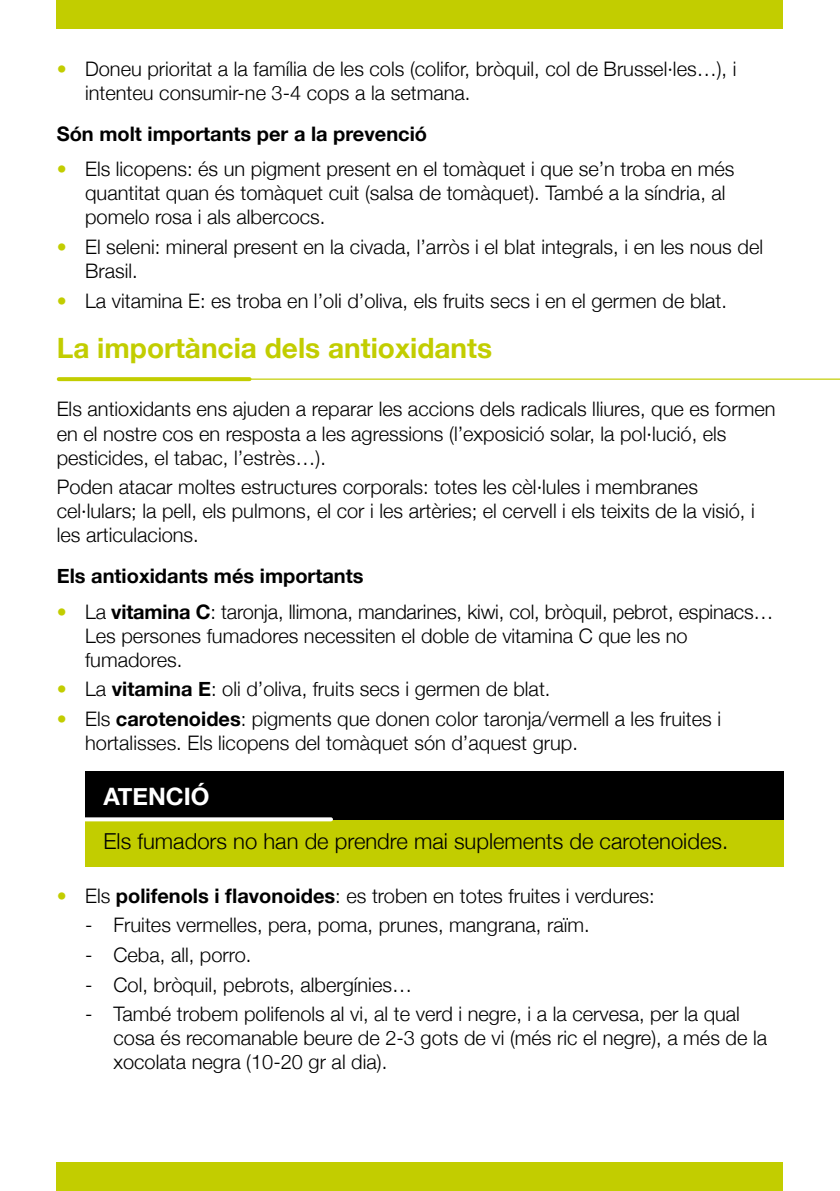
<style>
.page{position:relative;width:840px;height:1191px;background:#fff}
.page>*{position:absolute;margin:0;border:0;box-sizing:border-box;transform-origin:0 0}
.t1{font:700 28px "Helvetica Neue";color:#c2cd00}
.t2{font:700 24px "Helvetica Neue";color:#fff}
.t3{font:300 22px "Helvetica Neue";color:#000}
.t4{font:300 20px/24px "Helvetica Neue";color:#000}
.t5{font:700 20px "Helvetica Neue";color:#000}
.s1{color:#c2cd00}
.s2{font-weight:700}
</style>
<div class="page">
<div style="left:57px;top:0;width:725px;height:28px;background:#c2cd00"></div>
<div style="left:57px;top:1162px;width:725px;height:29px;background:#c2cd00"></div>
<svg style="left:59px;top:377px;width:190px;height:4px"></svg>
<hr style="left:245px;top:378px;width:594px;height:2px;background:#c2cd00">
<div style="left:85px;top:782px;width:697px;height:84px;background:#c2cd00"></div>
<div style="left:85px;top:771px;width:697px;height:48px;background:#000"></div>
<svg style="left:85px;top:817px;width:246px;height:4px"></svg>
<p class="t4" style="left:85px;top:57px;width:652px;text-indent:-28px"><span class="s1">•</span> Doneu prioritat a la família de les cols (colifor, bròquil, col de Brussel·les…), i intenteu consumir-ne 3-4 cops a la setmana.</p>
<p class="t5" style="left:57px;top:122px;width:371px">Són molt importants per a la prevenció</p>
<p class="t4" style="left:85px;top:157px;width:650px;text-indent:-28px"><span class="s1">•</span> Els licopens: és un pigment present en el tomàquet i que se’n troba en més quantitat quan és tomàquet cuit (salsa de tomàquet). També a la síndria, al pomelo rosa i als albercocs.</p>
<p class="t4" style="left:85px;top:235px;width:679px;text-indent:-28px"><span class="s1">•</span> El seleni: mineral present en la civada, l’arròs i el blat integrals, i en les nous del<br>Brasil.</p>
<p class="t4" style="left:57px;top:288px;width:671px"><span class="s1">•</span> La vitamina E: es troba en l’oli d’oliva, els fruits secs i en el germen de blat.</p>
<h1 class="t1" style="left:57px;top:331px;width:436px">La importància dels antioxidants</h1>
<p class="t4" style="left:57px;top:397px;width:719px">Els antioxidants ens ajuden a reparar les accions dels radicals lliures, que es formen en el nostre cos en resposta a les agressions (l’exposició solar, la pol·lució, els pesticides, el tabac, l’estrès…).</p>
<p class="t4" style="left:57px;top:474px;width:699px">Poden atacar moltes estructures corporals: totes les cèl·lules i membranes cel·lulars; la pell, els pulmons, el cor i les artèries; el cervell i els teixits de la visió, i les articulacions.</p>
<p class="t5" style="left:57px;top:564px;width:308px">Els antioxidants més importants</p>
<p class="t4" style="left:85px;top:599px;width:689px;text-indent:-28px"><span class="s1">•</span> La <span class="s2">vitamina C</span>: taronja, llimona, mandarines, kiwi, col, bròquil, pebrot, espinacs…<br>Les persones fumadores necessiten el doble de vitamina C que les no fumadores.</p>
<p class="t4" style="left:57px;top:676px;width:495px"><span class="s1">•</span> La <span class="s2">vitamina E</span>: oli d’oliva, fruits secs i germen de blat.</p>
<p class="t4" style="left:85px;top:706px;width:637px;text-indent:-28px"><span class="s1">•</span> Els <span class="s2">carotenoides</span>: pigments que donen color taronja/vermell a les fruites i hortalisses. Els licopens del tomàquet són d’aquest grup.</p>
<p class="t2" style="left:103px;top:782px;width:107px">ATENCIÓ</p>
<p class="t3" style="left:103px;top:827px;width:625px">Els fumadors no han de prendre mai suplements de carotenoides.</p>
<p class="t4" style="left:57px;top:883px;width:599px"><span class="s1">•</span> Els <span class="s2">polifenols i flavonoides</span>: es troben en totes fruites i verdures:</p>
<p class="t4" style="left:85px;top:912px;width:506px">- Fruites vermelles, pera, poma, prunes, mangrana, raïm.</p>
<p class="t4" style="left:85px;top:942px;width:168px">- Ceba, all, porro.</p>
<p class="t4" style="left:85px;top:972px;width:328px">- Col, bròquil, pebrots, albergínies…</p>
<p class="t4" style="left:113px;top:1001px;width:654px;text-indent:-28px">- També trobem polifenols al vi, al te verd i negre, i a la cervesa, per la qual cosa és recomanable beure de 2-3 gots de vi (més ric el negre), a més de la xocolata negra (10-20 gr al dia).</p>
</div>
